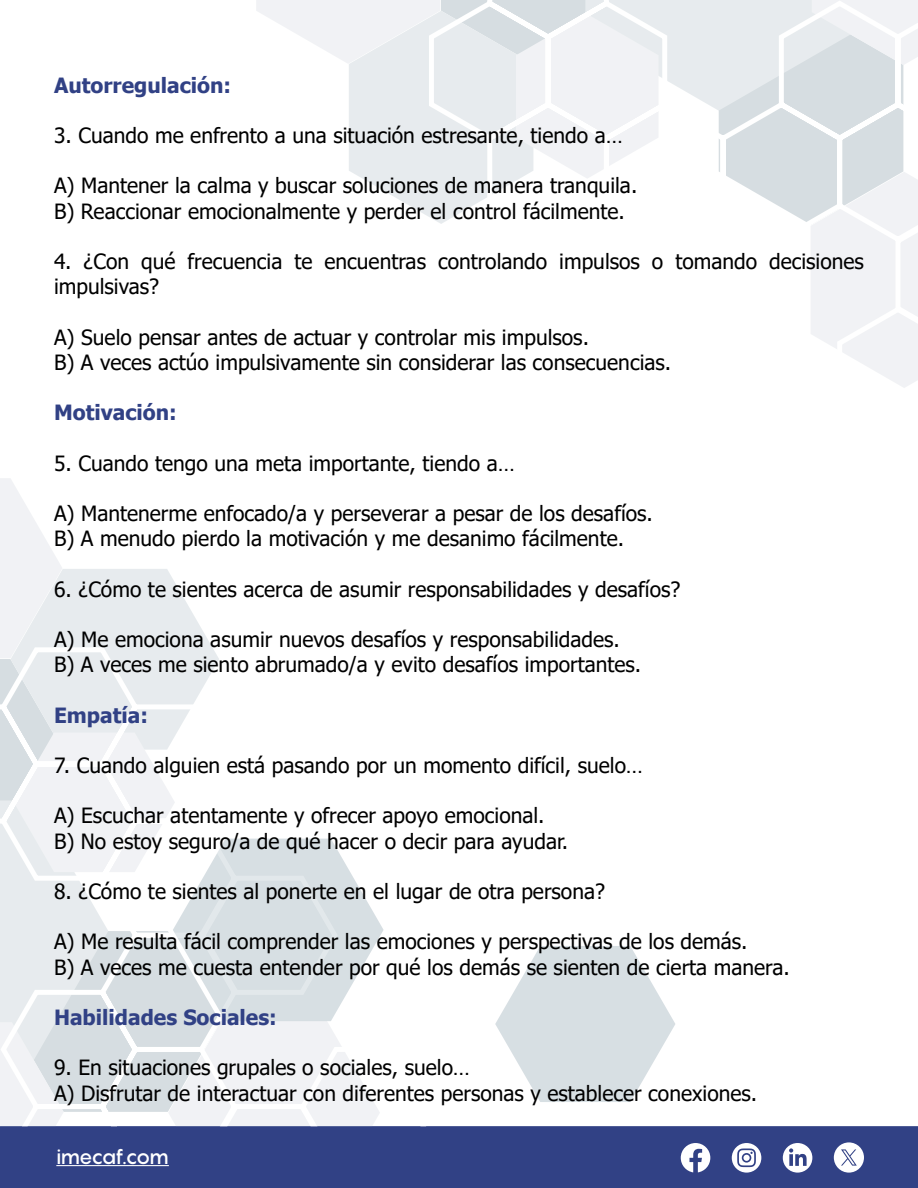
<style>
.page{position:relative;width:918px;height:1188px;background:#fff}
.page>*{position:absolute;margin:0;border:0;box-sizing:border-box;transform-origin:0 0}
.t1{font:21px/25.2px "Tahoma";color:#000}
.t2{font:700 21px "Tahoma";color:#314185}
.t3{font:500 21px "Pangram";letter-spacing:-.075em;color:#fff}
</style>
<div class="page">
<svg style="left:256px;top:0;width:169px;height:214px"></svg>
<svg style="left:425px;top:0;width:493px;height:388px"></svg>
<div style="left:0;top:1126px;width:918px;height:62px;background:#314185;border:2px solid #314185"></div>
<hr style="left:56px;top:1165px;width:113px;height:1px;background:#fff">
<svg style="left:681px;top:1143px;width:29px;height:29px"></svg>
<svg style="left:732px;top:1143px;width:29px;height:30px"></svg>
<svg style="left:783px;top:1143px;width:29px;height:30px"></svg>
<svg style="left:834px;top:1142px;width:30px;height:31px"></svg>
<svg style="left:495px;top:946px;width:180px;height:156px"></svg>
<svg style="left:0;top:478px;width:210px;height:165px"></svg>
<svg style="left:0;top:643px;width:384px;height:483px"></svg>
<p class="t2" style="left:54px;top:70px;width:179px">Autorregulación:</p>
<p class="t1" style="left:54px;top:124px;width:570px">3. Cuando me enfrento a una situación estresante, tiendo a…</p>
<p class="t1" style="left:54px;top:174px;width:585px">A) Mantener la calma y buscar soluciones de manera tranquila.<br>B) Reaccionar emocionalmente y perder el control fácilmente.</p>
<p class="t1" style="left:54px;top:250px;width:812px">4. ¿Con qué frecuencia te encuentras controlando impulsos o tomando decisiones impulsivas?</p>
<p class="t1" style="left:54px;top:326px;width:619px">A) Suelo pensar antes de actuar y controlar mis impulsos.<br>B) A veces actúo impulsivamente sin considerar las consecuencias.</p>
<p class="t2" style="left:54px;top:398px;width:124px">Motivación:</p>
<p class="t1" style="left:54px;top:452px;width:462px">5. Cuando tengo una meta importante, tiendo a…</p>
<p class="t1" style="left:54px;top:502px;width:600px">A) Mantenerme enfocado/a y perseverar a pesar de los desafíos.<br>B) A menudo pierdo la motivación y me desanimo fácilmente.</p>
<p class="t1" style="left:54px;top:578px;width:628px">6. ¿Cómo te sientes acerca de asumir responsabilidades y desafíos?</p>
<p class="t1" style="left:54px;top:628px;width:589px">A) Me emociona asumir nuevos desafíos y responsabilidades.<br>B) A veces me siento abrumado/a y evito desafíos importantes.</p>
<p class="t2" style="left:54px;top:700px;width:96px">Empatía:</p>
<p class="t1" style="left:54px;top:754px;width:591px">7. Cuando alguien está pasando por un momento difícil, suelo…</p>
<p class="t1" style="left:54px;top:804px;width:516px">A) Escuchar atentamente y ofrecer apoyo emocional.<br>B) No estoy seguro/a de qué hacer o decir para ayudar.</p>
<p class="t1" style="left:54px;top:880px;width:553px">8. ¿Cómo te sientes al ponerte en el lugar de otra persona?</p>
<p class="t1" style="left:54px;top:930px;width:737px">A) Me resulta fácil comprender las emociones y perspectivas de los demás.<br>B) A veces me cuesta entender por qué los demás se sienten de cierta manera.</p>
<p class="t2" style="left:54px;top:1003px;width:224px">Habilidades Sociales:</p>
<p class="t1" style="left:54px;top:1056px;width:705px">9. En situaciones grupales o sociales, suelo…<br>A) Disfrutar de interactuar con diferentes personas y establecer conexiones.</p>
<p class="t3" style="left:56px;top:1142px;width:114px">imecaf.com</p>
</div>
